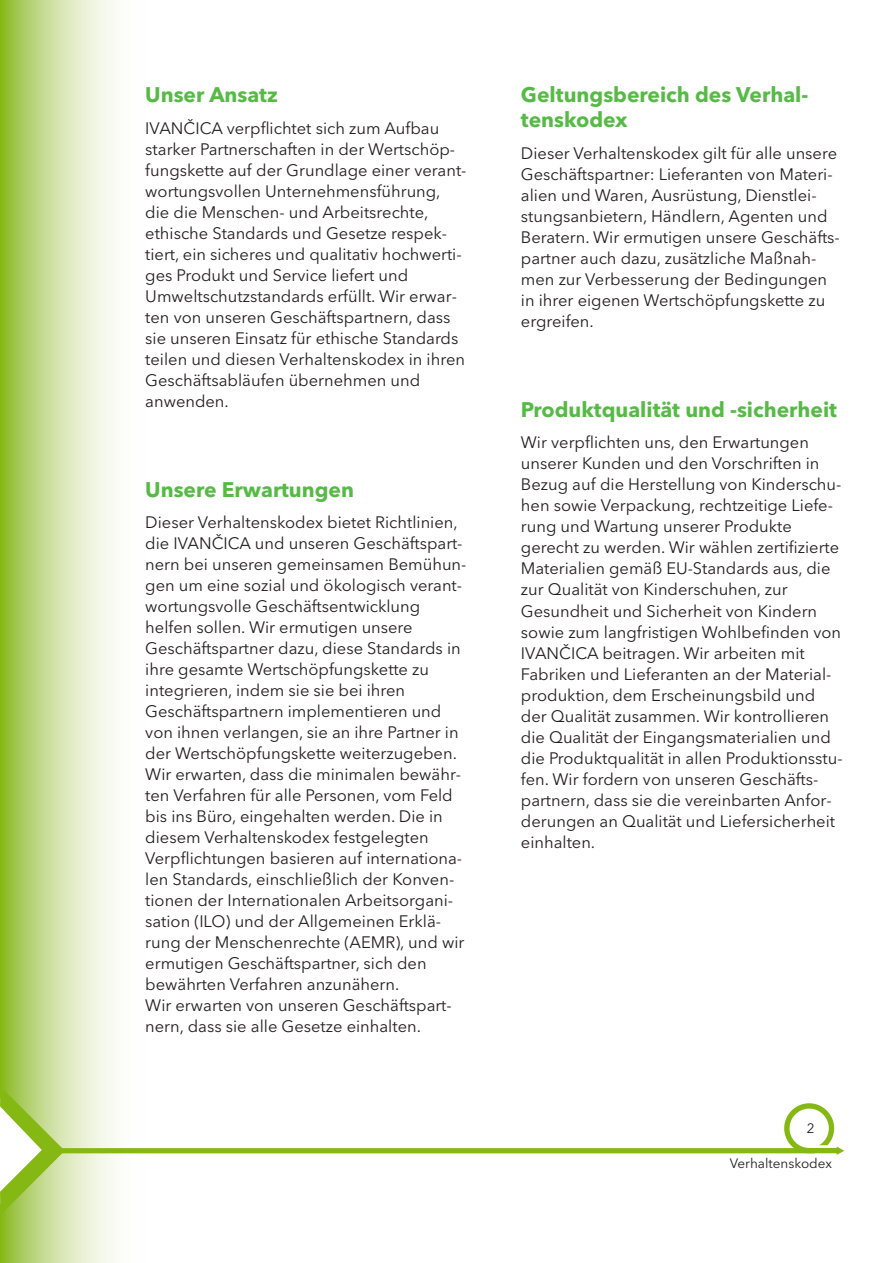
<style>
.page{position:relative;width:893px;height:1263px;background:#fff}
.page>*{position:absolute;margin:0;border:0;box-sizing:border-box;transform-origin:0 0}
.t1{font:700 21px/25.2px "Avenir Next LT Pro";color:#57ba47}
.t2{font:16.5px/21px "Avenir Next LT Pro";color:#231f20}
.t3{font:13.5px "Avenir Next LT Pro";color:#231f20}
</style>
<div class="page">
<svg style="left:0;top:0;width:145px;height:1263px"></svg>
<svg style="left:0;top:1086px;width:65px;height:129px"></svg>
<div style="left:62px;top:1148px;width:753px;height:5px;background:#86b814"></div>
<svg style="left:784px;top:1103px;width:60px;height:52px"></svg>
<p class="t1" style="left:145px;top:82px;width:134px">Unser Ansatz</p>
<p class="t2" style="left:145px;top:117px;width:323px">IVANČICA verpflichtet sich zum Aufbau starker Partnerschaften in der Wertschöp&shy;fungskette auf der Grundlage einer verant&shy;wortungsvollen Unternehmensführung, die die Menschen- und Arbeitsrechte, ethische Standards und Gesetze respek&shy;tiert, ein sicheres und qualitativ hochwerti&shy;ges Produkt und Service liefert und Umweltschutzstandards erfüllt. Wir erwar&shy;ten von unseren Geschäftspartnern, dass sie unseren Einsatz für ethische Standards teilen und diesen Verhaltenskodex in ihren Geschäftsabläufen übernehmen und anwenden.</p>
<p class="t1" style="left:145px;top:477px;width:210px">Unsere Erwartungen</p>
<p class="t2" style="left:145px;top:512px;width:323px">Dieser Verhaltenskodex bietet Richtlinien, die IVANČICA und unseren Geschäftspart&shy;nern bei unseren gemeinsamen Bemühun&shy;gen um eine sozial und ökologisch verant&shy;wortungsvolle Geschäftsentwicklung helfen sollen. Wir ermutigen unsere Geschäftspartner dazu, diese Standards in ihre gesamte Wertschöpfungskette zu integrieren, indem sie sie bei ihren Geschäftspartnern implementieren und von ihnen verlangen, sie an ihre Partner in der Wertschöpfungskette weiterzugeben.<br>Wir erwarten, dass die minimalen bewähr&shy;ten Verfahren für alle Personen, vom Feld bis ins Büro, eingehalten werden. Die in diesem Verhaltenskodex festgelegten Verpflichtungen basieren auf internationa&shy;len Standards, einschließlich der Konven&shy;tionen der Internationalen Arbeitsorgani&shy;sation (ILO) und der Allgemeinen Erklä&shy;rung der Menschenrechte (AEMR), und wir ermutigen Geschäftspartner, sich den bewährten Verfahren anzunähern.<br>Wir erwarten von unseren Geschäftspart&shy;nern, dass sie alle Gesetze einhalten.</p>
<p class="t1" style="left:521px;top:82px;width:289px">Geltungsbereich des Verhal&shy;tenskodex</p>
<p class="t2" style="left:521px;top:143px;width:320px">Dieser Verhaltenskodex gilt für alle unsere Geschäftspartner: Lieferanten von Materi&shy;alien und Waren, Ausrüstung, Dienstlei&shy;stungsanbietern, Händlern, Agenten und Beratern. Wir ermutigen unsere Geschäfts&shy;partner auch dazu, zusätzliche Maßnah&shy;men zur Verbesserung der Bedingungen in ihrer eigenen Wertschöpfungskette zu ergreifen.</p>
<p class="t1" style="left:521px;top:397px;width:318px">Produktqualität und -sicherheit</p>
<p class="t2" style="left:521px;top:432px;width:323px">Wir verpflichten uns, den Erwartungen unserer Kunden und den Vorschriften in Bezug auf die Herstellung von Kinderschu&shy;hen sowie Verpackung, rechtzeitige Liefe&shy;rung und Wartung unserer Produkte gerecht zu werden. Wir wählen zertifizierte Materialien gemäß EU-Standards aus, die zur Qualität von Kinderschuhen, zur Gesundheit und Sicherheit von Kindern sowie zum langfristigen Wohlbefinden von IVANČICA beitragen. Wir arbeiten mit Fabriken und Lieferanten an der Material&shy;produktion, dem Erscheinungsbild und der Qualität zusammen. Wir kontrollieren die Qualität der Eingangsmaterialien und die Produktqualität in allen Produktionsstu&shy;fen. Wir fordern von unseren Geschäfts&shy;partnern, dass sie die vereinbarten Anfor&shy;derungen an Qualität und Liefersicherheit einhalten.</p>
<p class="t3" style="left:807px;top:1120px;width:9px">2</p>
<p class="t3" style="left:730px;top:1155px;width:104px">Verhaltenskodex</p>
</div>
